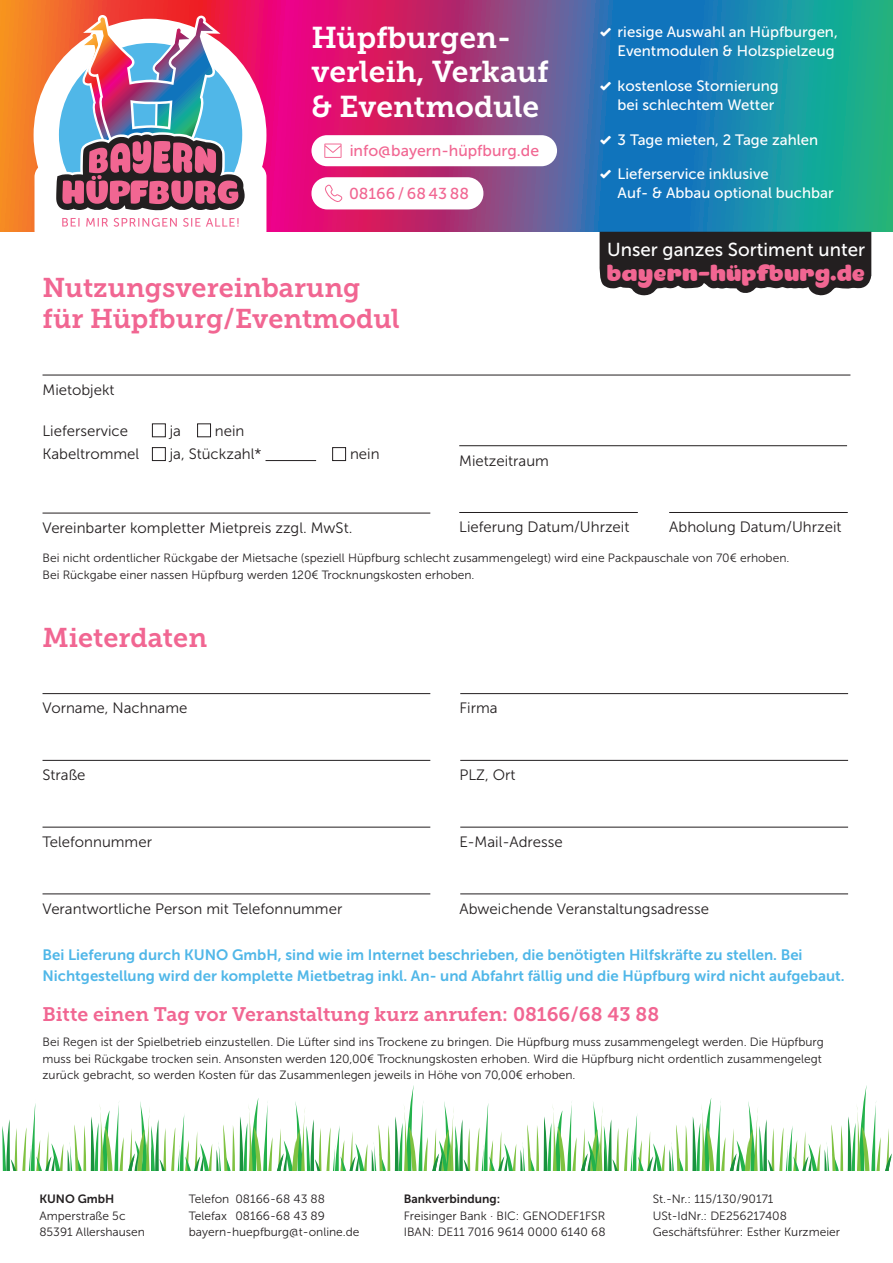
<style>
.page{position:relative;width:893px;height:1263px;background:#fff}
.page>*{position:absolute;margin:0;border:0;box-sizing:border-box;transform-origin:0 0}
.t1{font:30px/34.5px "Museo Slab 700";color:#fff}
.t2{font:27px/31.5px "Museo Slab 700";color:#f16692}
.t3{font:23.4px "Pony";letter-spacing:.03em;color:#f16692}
.t4{font:19.5px "Museo Slab 700";color:#f16692}
.t5{font:18.75px "Museo Sans 500";color:#fff}
.t6{font:15.75px "Museo Sans 500";color:#f16692}
.t7{font:15px "Museo Sans 300";color:#231f20}
.t8{font:15px/21px "Museo Sans 700";color:#50b7e8}
.t9{font:15px/19.5px "Museo Sans 500";color:#fff;text-align:right}
.t10{font:12px/16.5px "Museo Sans 300";color:#231f20}
.t11{font:12px "Museo Sans 700";color:#231f20}
.s1{font-family:"Web Hosting Hub Glyphs";font-size:10.5px}
</style>
<div class="page">
<hr style="left:43px;top:375px;width:807px;height:1px;background:#231f20">
<div style="left:152px;top:423px;width:14px;height:14px;border:1px solid #231f20"></div>
<div style="left:197px;top:423px;width:14px;height:14px;border:1px solid #231f20"></div>
<div style="left:152px;top:447px;width:14px;height:14px;border:1px solid #231f20"></div>
<hr style="left:266px;top:460px;width:50px;height:1px;background:#231f20">
<div style="left:332px;top:447px;width:14px;height:14px;border:1px solid #231f20"></div>
<hr style="left:43px;top:513px;width:387px;height:1px;background:#231f20">
<hr style="left:43px;top:693px;width:387px;height:1px;background:#231f20">
<hr style="left:460px;top:693px;width:388px;height:1px;background:#231f20">
<hr style="left:43px;top:760px;width:387px;height:1px;background:#231f20">
<hr style="left:460px;top:760px;width:388px;height:1px;background:#231f20">
<hr style="left:43px;top:827px;width:387px;height:1px;background:#231f20">
<hr style="left:460px;top:827px;width:388px;height:1px;background:#231f20">
<hr style="left:43px;top:893px;width:387px;height:1px;background:#231f20">
<hr style="left:460px;top:893px;width:388px;height:1px;background:#231f20">
<hr style="left:459px;top:445px;width:388px;height:1px;background:#231f20">
<hr style="left:459px;top:512px;width:179px;height:1px;background:#231f20">
<hr style="left:669px;top:512px;width:179px;height:1px;background:#231f20">
<svg style="left:0;top:0;width:893px;height:232px;background:#6d628b"></svg>
<div style="left:34px;top:19px;width:232px;height:233px;background:#fff;border-radius:50%"></div>
<div style="left:35px;top:163px;width:231px;height:81px;background:#fff;border-radius:14px"></div>
<svg style="left:54px;top:15px;width:193px;height:212px"></svg>
<svg style="left:599px;top:232px;width:272px;height:64px;background:#3d393a"></svg>
<div style="left:311px;top:135px;width:246px;height:31px;background:#fff;border-radius:16px"></div>
<svg style="left:324px;top:144px;width:18px;height:14px"></svg>
<div style="left:311px;top:177px;width:172px;height:32px;background:#fff;border-radius:16px"></div>
<svg style="left:325px;top:185px;width:17px;height:17px"></svg>
<svg style="left:2px;top:1085px;width:890px;height:86px"></svg>
<h1 class="t1" style="left:311px;top:20px;width:239px">Hüpfburgen&shy;verleih, Verkauf &amp; Eventmodule</h1>
<p class="t9" style="left:601px;top:22px;width:239px"><span class="s1">✓</span> riesige Auswahl an Hüpfburgen,<br>Eventmodulen &amp; Holzspielzeug</p>
<p class="t9" style="left:601px;top:76px;width:179px"><span class="s1">✓</span> kostenlose Stornierung bei schlechtem Wetter</p>
<p class="t9" style="left:601px;top:130px;width:219px"><span class="s1">✓</span> 3 Tage mieten, 2 Tage zahlen</p>
<p class="t9" style="left:618px;top:164px;width:218px;text-align:left;text-indent:-17px"><span class="s1">✓</span> Lieferservice inklusive<br>Auf- &amp; Abbau optional buchbar</p>
<h3 class="t6" style="left:350px;top:142px;width:191px">info@bayern-hüpfburg.de</h3>
<h3 class="t6" style="left:349px;top:185px;width:121px">08166 / 68 43 88</h3>
<h2 class="t2" style="left:43px;top:272px;width:359px">Nutzungsvereinbarung für Hüpfburg/Eventmodul</h2>
<p class="t7" style="left:43px;top:382px;width:74px">Mietobjekt</p>
<p class="t7" style="left:43px;top:422px;width:87px">Lieferservice</p>
<p class="t7" style="left:170px;top:422px;width:13px">ja</p>
<p class="t7" style="left:215px;top:422px;width:31px">nein</p>
<p class="t7" style="left:43px;top:446px;width:98px">Kabeltrommel</p>
<p class="t7" style="left:170px;top:446px;width:93px">ja, Stückzahl*</p>
<p class="t7" style="left:350px;top:446px;width:31px">nein</p>
<h3 class="t5" style="left:607px;top:239px;width:259px">Unser ganzes Sortiment unter</h3>
<h3 class="t3" style="left:607px;top:259px;width:259px">bayern-hüpfburg.de</h3>
<p class="t7" style="left:459px;top:452px;width:91px">Mietzeitraum</p>
<p class="t7" style="left:459px;top:519px;width:172px">Lieferung Datum/Uhrzeit</p>
<p class="t7" style="left:669px;top:519px;width:174px">Abholung Datum/Uhrzeit</p>
<p class="t7" style="left:43px;top:520px;width:311px">Vereinbarter kompletter Mietpreis zzgl. MwSt.</p>
<p class="t10" style="left:43px;top:550px;width:748px">Bei nicht ordentlicher Rückgabe der Mietsache (speziell Hüpfburg schlecht zusammengelegt) wird eine Packpauschale von 70€ erhoben.<br>Bei Rückgabe einer nassen Hüpfburg werden 120€ Trocknungskosten erhoben.</p>
<h2 class="t2" style="left:43px;top:622px;width:166px">Mieterdaten</h2>
<p class="t7" style="left:43px;top:700px;width:146px">Vorname, Nachname</p>
<p class="t7" style="left:460px;top:700px;width:40px">Firma</p>
<p class="t7" style="left:43px;top:767px;width:45px">Straße</p>
<p class="t7" style="left:460px;top:767px;width:58px">PLZ, Ort</p>
<p class="t7" style="left:43px;top:834px;width:111px">Telefonnummer</p>
<p class="t7" style="left:460px;top:834px;width:105px">E-Mail-Adresse</p>
<p class="t7" style="left:43px;top:900px;width:301px">Verantwortliche Person mit Telefonnummer</p>
<p class="t7" style="left:460px;top:900px;width:251px">Abweichende Veranstaltungsadresse</p>
<p class="t8" style="left:43px;top:944px;width:804px">Bei Lieferung durch KUNO GmbH, sind wie im Internet beschrieben, die benötigten Hilfskräfte zu stellen. Bei<br>Nichtgestellung wird der komplette Mietbetrag inkl. An- und Abfahrt fällig und die Hüpfburg wird nicht aufgebaut.</p>
<h3 class="t4" style="left:43px;top:1003px;width:618px">Bitte einen Tag vor Veranstaltung kurz anrufen: 08166/68 43 88</h3>
<p class="t10" style="left:43px;top:1034px;width:783px">Bei Regen ist der Spielbetrieb einzustellen. Die Lüfter sind ins Trockene zu bringen. Die Hüpfburg muss zusammengelegt werden. Die Hüpfburg muss bei Rückgabe trocken sein. Ansonsten werden 120,00€ Trocknungskosten erhoben. Wird die Hüpfburg nicht ordentlich zusammengelegt zurück gebracht, so werden Kosten für das Zusammenlegen jeweils in Höhe von 70,00€ erhoben.</p>
<p class="t11" style="left:39px;top:1192px;width:76px">KUNO GmbH</p>
<p class="t10" style="left:39px;top:1207px;width:107px">Amperstraße 5c<br>85391 Allershausen</p>
<p class="t10" style="left:189px;top:1191px;width:172px">Telefon 08166-68 43 88<br>Telefax 08166-68 43 89 bayern-huepfburg@t-online.de</p>
<p class="t11" style="left:404px;top:1192px;width:98px">Bankverbindung:</p>
<p class="t10" style="left:404px;top:1207px;width:203px">Freisinger Bank · BIC: GENODEF1FSR<br>IBAN: DE11 7016 9614 0000 6140 68</p>
<p class="t10" style="left:653px;top:1191px;width:189px">St.-Nr.: 115/130/90171<br>USt-IdNr.: DE256217408<br>Geschäftsführer: Esther Kurzmeier</p>
</div>
